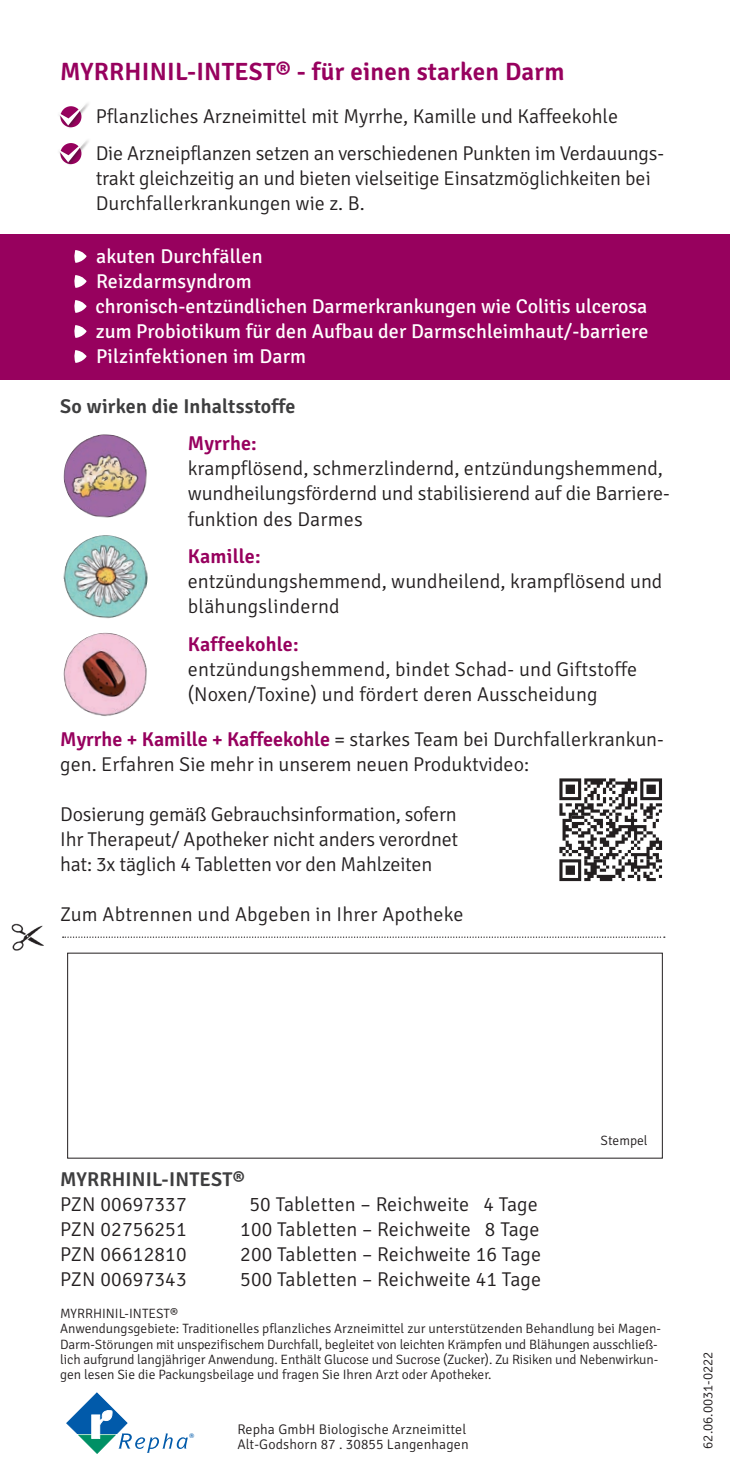
<style>
.page{position:relative;width:730px;height:1482px;background:#fff}
.page>*{position:absolute;margin:0;border:0;box-sizing:border-box;transform-origin:0 0}
.t1{font:600 25px "Signika";letter-spacing:.01em;color:#97015e}
.t2{font:300 20px/25px "Signika";color:#231f20}
.t3{font:20px/25px "Signika";letter-spacing:.005em;color:#fff}
.t4{font:600 20px "Signika";letter-spacing:.01em;color:#3e3e3f}
.t5{font:600 20px "Signika";letter-spacing:.01em;color:#97015e}
.t6{font:300 14px/15px "Signika";letter-spacing:.01em;color:#231f20}
.t7{font:300 13.5px/15px "Signika";letter-spacing:-.01em;color:#231f20}
.s1{font-weight:600;color:#97015e}
</style>
<div class="page">
<div style="left:0;top:234px;width:730px;height:145px;background:#97015e"></div>
<svg style="left:74px;top:250px;width:13px;height:13px"></svg>
<svg style="left:74px;top:275px;width:13px;height:13px"></svg>
<svg style="left:74px;top:300px;width:13px;height:13px"></svg>
<svg style="left:74px;top:325px;width:13px;height:13px"></svg>
<svg style="left:74px;top:350px;width:13px;height:13px"></svg>
<svg style="left:63px;top:936px;width:602px;height:1px"></svg>
<img style="left:63px;top:632px;width:84px;height:84px">
<img style="left:63px;top:434px;width:84px;height:84px">
<img style="left:63px;top:535px;width:85px;height:84px">
<svg style="left:559px;top:778px;width:103px;height:103px"></svg>
<div style="left:57px;top:101px;width:34px;height:28px;background:#231f20;opacity:.45"></div>
<svg style="left:58px;top:102px;width:29px;height:23px"></svg>
<div style="left:57px;top:138px;width:34px;height:28px;background:#231f20;opacity:.45"></div>
<svg style="left:58px;top:139px;width:29px;height:23px"></svg>
<img style="left:11px;top:923px;width:33px;height:28px">
<svg style="left:66px;top:1392px;width:122px;height:62px"></svg>
<p class="t1" style="left:60px;top:57px;width:506px">MYRRHINIL-INTEST® - für einen starken Darm</p>
<p class="t2" style="left:96px;top:98px;width:570px;line-height:37.5px">Pflanzliches Arzneimittel mit Myrrhe, Kamille und Kaffeekohle<br>Die Arzneipflanzen setzen an verschiedenen Punkten im Verdauungs-</p>
<p class="t2" style="left:96px;top:166px;width:557px">trakt gleichzeitig an und bieten vielseitige Einsatzmöglichkeiten bei<br>Durchfallerkrankungen wie z. B.</p>
<p class="t3" style="left:95px;top:244px;width:554px">akuten Durchfällen<br>Reizdarmsyndrom<br>chronisch-entzündlichen Darmerkrankungen wie Colitis ulcerosa zum Probiotikum für den Aufbau der Darmschleimhaut/-barriere Pilzinfektionen im Darm</p>
<p class="t4" style="left:60px;top:394px;width:237px">So wirken die Inhaltsstoffe</p>
<p class="t5" style="left:188px;top:432px;width:71px">Myrrhe:</p>
<p class="t2" style="left:188px;top:456px;width:483px">krampflösend, schmerzlindernd, entzündungshemmend, wundheilungsfördernd und stabilisierend auf die Barriere&shy;funktion des Darmes</p>
<p class="t5" style="left:188px;top:544px;width:74px">Kamille:</p>
<p class="t2" style="left:188px;top:569px;width:476px">entzündungshemmend, wundheilend, krampflösend und blähungslindernd</p>
<p class="t5" style="left:188px;top:632px;width:112px">Kaffeekohle:</p>
<p class="t2" style="left:188px;top:656px;width:451px">entzündungshemmend, bindet Schad- und Giftstoffe (Noxen/Toxine) und fördert deren Ausscheidung</p>
<p class="t2" style="left:60px;top:726px;width:605px"><span class="s1">Myrrhe + Kamille + Kaffeekohle</span> = starkes Team bei Durchfallerkrankun&shy;gen. Erfahren Sie mehr in unserem neuen Produktvideo:</p>
<p class="t2" style="left:60px;top:801px;width:400px;text-align:justify">Dosierung gemäß Gebrauchsinformation, sofern Ihr Therapeut/ Apotheker nicht anders verordnet hat: 3x täglich 4 Tabletten vor den Mahlzeiten</p>
<p class="t2" style="left:60px;top:901px;width:405px">Zum Abtrennen und Abgeben in Ihrer Apotheke</p>
<p class="t7" style="left:601px;top:1132px;width:49px">Stempel</p>
<p class="t4" style="left:60px;top:1167px;width:186px">MYRRHINIL-INTEST®</p>
<p class="t2" style="left:60px;top:1191px;width:128px">PZN 00697337</p>
<p class="t2" style="left:249px;top:1191px;width:290px">50 Tabletten – Reichweite 4 Tage</p>
<p class="t2" style="left:60px;top:1216px;width:128px">PZN 02756251</p>
<p class="t2" style="left:240px;top:1216px;width:301px">100 Tabletten – Reichweite 8 Tage</p>
<p class="t2" style="left:60px;top:1241px;width:128px">PZN 06612810</p>
<p class="t2" style="left:240px;top:1241px;width:302px">200 Tabletten – Reichweite 16 Tage</p>
<p class="t2" style="left:60px;top:1266px;width:128px">PZN 00697343</p>
<p class="t2" style="left:240px;top:1266px;width:302px">500 Tabletten – Reichweite 41 Tage</p>
<p class="t7" style="left:60px;top:1306px;width:602px">MYRRHINIL-INTEST®<br>Anwendungsgebiete: Traditionelles pflanzliches Arzneimittel zur unterstützenden Behandlung bei Magen-Darm-Störungen mit unspezifischem Durchfall, begleitet von leichten Krämpfen und Blähungen ausschließ&shy;lich aufgrund langjähriger Anwendung. Enthält Glucose und Sucrose (Zucker). Zu Risiken und Nebenwirkun&shy;gen lesen Sie die Packungsbeilage und fragen Sie Ihren Arzt oder Apotheker.</p>
<p class="t6" style="left:237px;top:1421px;width:233px">Repha GmbH Biologische Arzneimittel<br>Alt-Godshorn 87 . 30855 Langenhagen</p>
<p class="t7" style="left:701px;top:1448px;width:99px;rotate:-90deg">62.06.0031-0222</p>
</div>
